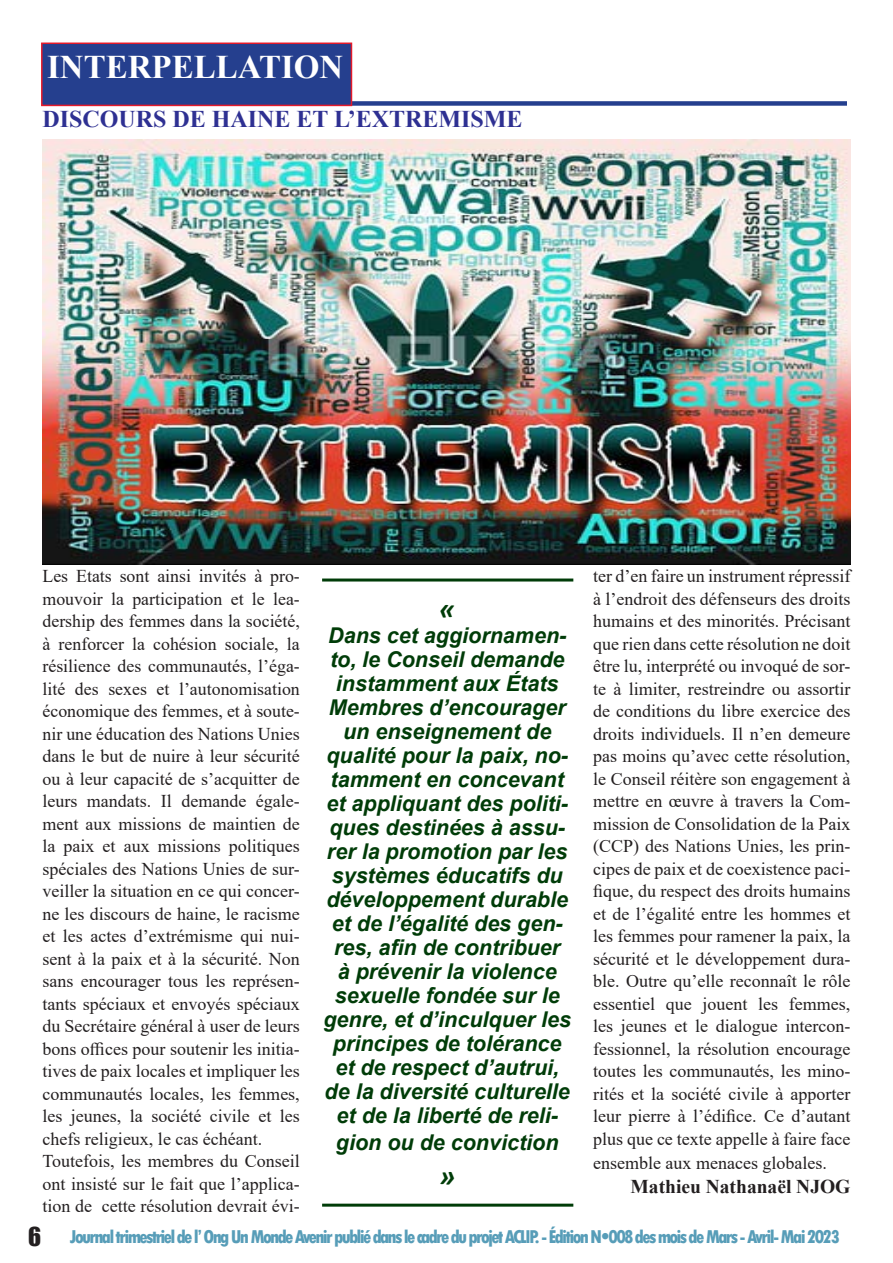
<style>
.page{position:relative;width:893px;height:1263px;background:#fff}
.page>*{position:absolute;margin:0;border:0;box-sizing:border-box;transform-origin:0 0}
.t1{font:700 33px "Times New Roman";color:#fff}
.t2{font:italic 700 30px "Calibri";color:#003c08}
.t3{font:700 24px "Times New Roman";color:#2e3092}
.t4{font:italic 700 21.75px/24px "Arial";color:#003c08;text-align:center}
.t5{font:800 condensed 19.5px "Tw Cen";letter-spacing:-.09em;color:#579db8}
.t6{font:700 19.5px "Times New Roman";color:#231f20}
.t7{font:18px/22.5px "Times New Roman";color:#231f20}
.s1{font-family:"Impact";font-weight:400;font-stretch:normal;font-size:24px;color:#231f20}
</style>
<div class="page">
<div style="left:62px;top:101px;width:785px;height:5px;background:#253f8e"></div>
<div style="left:41px;top:43px;width:311px;height:63px;background:#253f8e;border:2px solid #e51a2a"></div>
<hr style="left:322px;top:578px;width:251px;height:3px;background:#003c08">
<hr style="left:322px;top:1203px;width:251px;height:3px;background:#003c08">
<img style="left:43px;top:139px;width:807px;height:425px">
<h1 class="t1" style="left:47px;top:44px;width:298px">INTERPELLATION</h1>
<h3 class="t3" style="left:43px;top:101px;width:482px">DISCOURS DE HAINE ET L’EXTREMISME</h3>
<p class="t7" style="left:43px;top:564px;width:259px">Les Etats sont ainsi invités à pro&shy;mouvoir la participation et le lea&shy;dership des femmes dans la société, à renforcer la cohésion sociale, la résilience des communautés, l’éga&shy;lité des sexes et l’autonomisation économique des femmes, et à soute&shy;nir une éducation des Nations Unies dans le but de nuire à leur sécurité ou à leur capacité de s’acquitter de leurs mandats. Il demande égale&shy;ment aux missions de maintien de la paix et aux missions politiques spéciales des Nations Unies de sur&shy;veiller la situation en ce qui concer&shy;ne les discours de haine, le racisme et les actes d’extrémisme qui nui&shy;sent à la paix et à la sécurité. Non sans encourager tous les représen&shy;tants spéciaux et envoyés spéciaux du Secrétaire général à user de leurs bons offices pour soutenir les initia&shy;tives de paix locales et impliquer les communautés locales, les femmes, les jeunes, la société civile et les chefs religieux, le cas échéant.<br>Toutefois, les membres du Conseil ont insisté sur le fait que l’applica&shy;tion de cette résolution devrait évi-</p>
<p class="t7" style="left:593px;top:564px;width:259px;text-align:justify">ter d’en faire un instrument répressif à l’endroit des défenseurs des droits humains et des minorités. Précisant que rien dans cette résolution ne doit être lu, interprété ou invoqué de sor&shy;te à limiter, restreindre ou assortir de conditions du libre exercice des droits individuels. Il n’en demeure pas moins qu’avec cette résolution, le Conseil réitère son engagement à mettre en œuvre à travers la Com&shy;mission de Consolidation de la Paix (CCP) des Nations Unies, les prin&shy;cipes de paix et de coexistence paci&shy;fique, du respect des droits humains et de l’égalité entre les hommes et les femmes pour ramener la paix, la sécurité et le développement dura&shy;ble. Outre qu’elle reconnaît le rôle essentiel que jouent les femmes, les jeunes et le dialogue intercon&shy;fessionnel, la résolution encourage toutes les communautés, les mino&shy;rités et la société civile à apporter leur pierre à l’édifice. Ce d’autant plus que ce texte appelle à faire face ensemble aux menaces globales.</p>
<h2 class="t2" style="left:439px;top:588px;width:18px">«</h2>
<p class="t4" style="left:323px;top:624px;width:249px">Dans cet aggiornamen&shy;to, le Conseil demande instamment aux États<br>Membres d’encourager un enseignement de qualité pour la paix, no&shy;tamment en concevant et appliquant des politi&shy;ques destinées à assu&shy;rer la promotion par les systèmes éducatifs du développement durable et de l’égalité des gen&shy;res, afin de contribuer<br>à prévenir la violence sexuelle fondée sur le genre, et d’inculquer les principes de tolérance et de respect d’autrui, de la diversité culturelle et de la liberté de reli-</p>
<p class="t4" style="left:336px;top:1131px;width:224px">gion ou de conviction</p>
<h2 class="t2" style="left:439px;top:1155px;width:18px">»</h2>
<p class="t6" style="left:630px;top:1172px;width:221px">Mathieu Nathanaël NJOG</p>
<p class="t5" style="left:28px;top:1225px;width:813px"><span class="s1">6</span> Journal trimestriel de l’ Ong Un Monde Avenir publié dans le cadre du projet ACLIP. - Édition N•008 des mois de Mars - Avril- Mai 2023</p>
</div>
